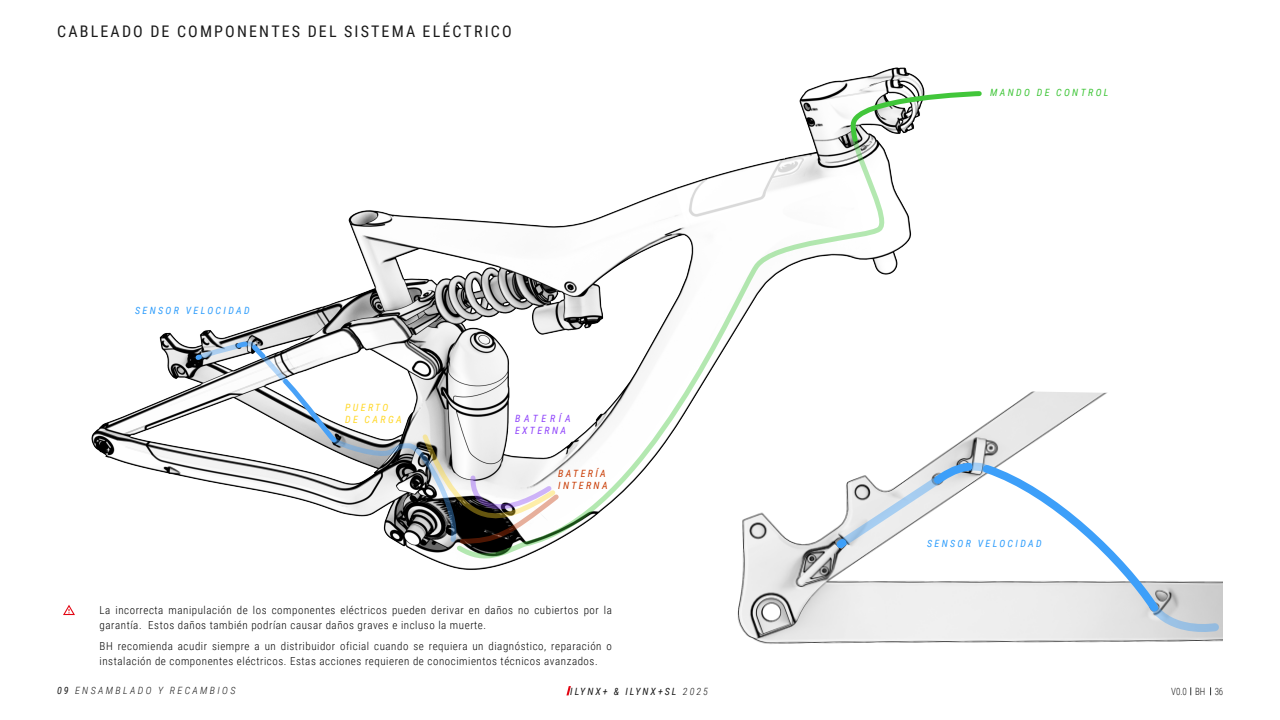
<style>
.page{position:relative;width:1280px;height:720px;background:#fff}
.page>*{position:absolute;margin:0;border:0;box-sizing:border-box;transform-origin:0 0}
.TITULOS_SECUNDARIOS{font:16px "Roboto Condensed";letter-spacing:.135em;color:#1a1a1a}
.texto{font:300 11px/15px "Roboto Condensed";letter-spacing:.05em;color:#000}
.pie_gama{font:italic 10px "Roboto Condensed";letter-spacing:.235em;color:#2e9dfc}
.pie_gama-2{font:italic 300 10px "Roboto Condensed";letter-spacing:.235em;color:#1a1a1a}
.t1{font:italic 10px "Roboto Condensed";letter-spacing:.2em;color:#1a1a1a}
.pie_gama-3{font:italic 10px "Roboto Condensed";letter-spacing:.235em;color:#41c63a}
.pie_gama-4{font:italic 10px/12px "Roboto Condensed";letter-spacing:.235em;color:#c93d05}
.pie_gama-5{font:italic 10px/12px "Roboto Condensed";letter-spacing:.27em;color:#8f44fb}
.pie_gama-6{font:italic 10px/12px "Roboto Condensed";letter-spacing:.235em;color:#ffd828}
.t2{font:300 10px "Roboto Condensed";color:#1a1a1a;scale:.9 1}
.s1{font-weight:400}
.s2{font-weight:300}
</style>
<div class="page">
<svg style="left:566px;top:686px;width:5px;height:9px"></svg>
<img style="left:737px;top:391px;width:486px;height:253px">
<img style="left:91px;top:67px;width:872px;height:513px">
<svg style="left:829px;top:458px;width:391px;height:175px"></svg>
<svg style="left:192px;top:338px;width:264px;height:207px"></svg>
<svg style="left:848px;top:89px;width:134px;height:56px"></svg>
<svg style="left:456px;top:137px;width:429px;height:423px"></svg>
<svg style="left:63px;top:605px;width:12px;height:10px"></svg>
<p class="TITULOS_SECUNDARIOS" style="left:57px;top:20px;width:456px">CABLEADO DE COMPONENTES DEL SISTEMA ELÉCTRICO</p>
<p class="pie_gama" style="left:135px;top:304px;width:116px">SENSOR VELOCIDAD</p>
<p class="pie_gama-6" style="left:345px;top:401px;width:58px">PUERTO<br>DE CARGA</p>
<p class="pie_gama-5" style="left:515px;top:412px;width:57px">BATERÍA<br>EXTERNA</p>
<p class="pie_gama-4" style="left:558px;top:467px;width:51px">BATERÍA<br>INTERNA</p>
<p class="texto" style="left:100px;top:602px;width:514px">La incorrecta manipulación de los componentes eléctricos pueden derivar en daños no cubiertos por la garantía. Estos daños también podrían causar daños graves e incluso la muerte.</p>
<p class="texto" style="left:100px;top:638px;width:514px">BH recomienda acudir siempre a un distribuidor oficial cuando se requiera un diagnóstico, reparación o instalación de componentes eléctricos. Estas acciones requieren de conocimientos técnicos avanzados.</p>
<p class="pie_gama-3" style="left:990px;top:85px;width:120px">MANDO DE CONTROL</p>
<p class="pie_gama" style="left:927px;top:536px;width:116px">SENSOR VELOCIDAD</p>
<p class="pie_gama-2" style="left:57px;top:684px;width:180px"><span class="s1">09</span> ENSAMBLADO Y RECAMBIOS</p>
<p class="t1" style="left:570px;top:685px;width:139px">ILYNX+ &amp; ILYNX+SL <span class="s2">2025</span></p>
<p class="t2" style="left:1171px;top:685px;width:59px">V0.0 BH 36</p>
</div>
